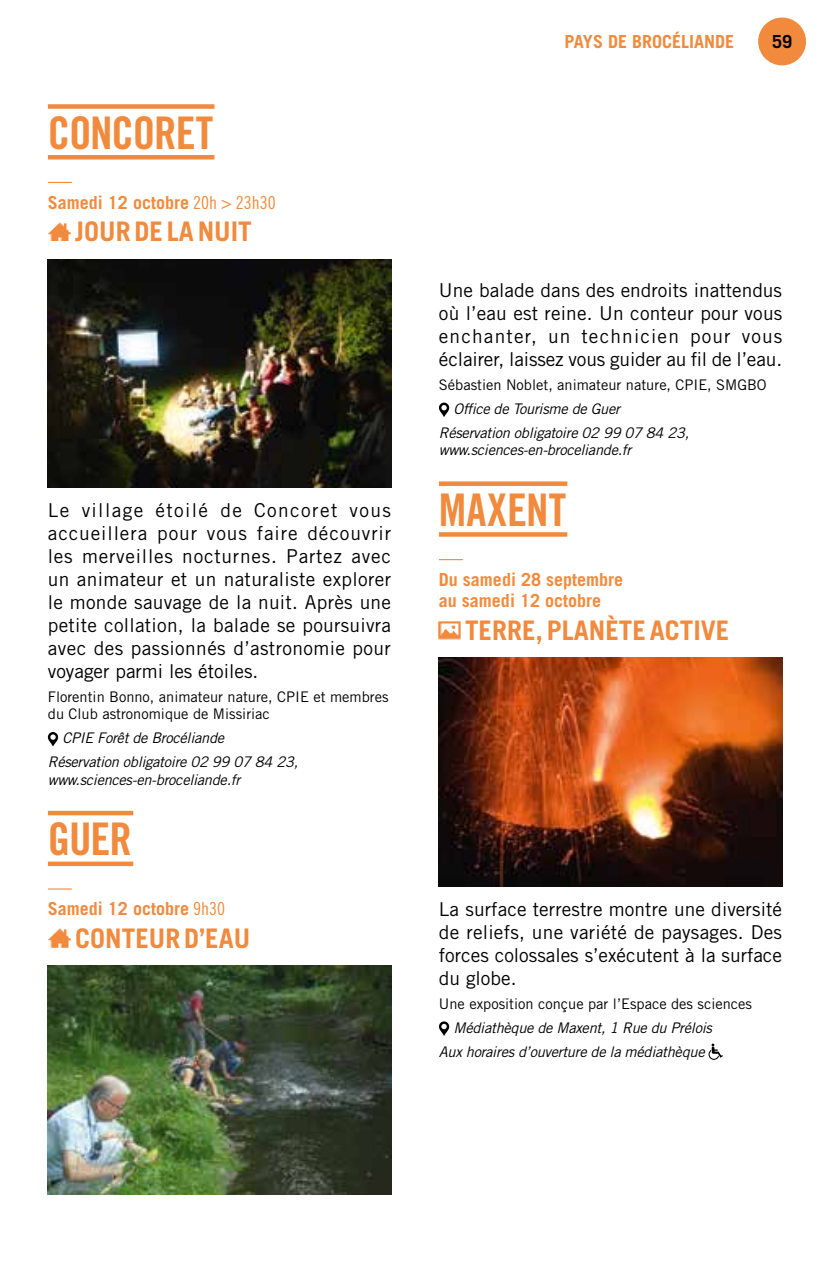
<style>
.page{position:relative;width:830px;height:1276px;background:#fff}
.page>*{position:absolute;margin:0;border:0;box-sizing:border-box;transform-origin:0 0}
.t1{font:45px "Trade Gothic LT Std Bd Cn 20";letter-spacing:-.02em;color:#f18a3d}
.t2{font:700 27px "Trade Gothic LT Std";color:#f18a3d}
.t3{font:19.12px/22.9px "Trade Gothic LT Std";color:#000;text-align:justify}
.t4{font:700 18px/21.6px "Trade Gothic LT Std";color:#f18a3d}
.t5{font:700 18px "Trade Gothic LT Std";color:#000}
.t6{font:italic 14.62px/23.8px "Trade Gothic LT Std";letter-spacing:-.02em;color:#000}
.t7{font:14.62px/17.6px "Trade Gothic LT Std";color:#000}
.s1{font-family:"Trade Gothic LT Std Cn 18";font-weight:400}
</style>
<div class="page">
<div style="left:757px;top:18px;width:48px;height:47px;background:#f18a3d;border-radius:50%"></div>
<div style="left:48px;top:104px;width:166px;height:5px;background:#f18a3d"></div>
<hr style="left:48px;top:155px;width:166px;height:4px;background:#f18a3d">
<svg style="left:48px;top:182px;width:24px;height:1px"></svg>
<hr style="left:48px;top:811px;width:85px;height:4px;background:#f18a3d">
<div style="left:48px;top:861px;width:85px;height:5px;background:#f18a3d"></div>
<svg style="left:48px;top:888px;width:24px;height:1px"></svg>
<img style="left:48px;top:222px;width:23px;height:19px">
<img style="left:48px;top:259px;width:343px;height:229px">
<svg style="left:48px;top:732px;width:11px;height:14px"></svg>
<img style="left:48px;top:928px;width:23px;height:19px">
<img style="left:48px;top:965px;width:343px;height:229px">
<div style="left:438px;top:481px;width:129px;height:5px;background:#f18a3d"></div>
<div style="left:438px;top:532px;width:129px;height:5px;background:#f18a3d"></div>
<svg style="left:439px;top:559px;width:23px;height:1px"></svg>
<svg style="left:439px;top:402px;width:10px;height:15px"></svg>
<img style="left:438px;top:621px;width:23px;height:19px">
<img style="left:438px;top:658px;width:343px;height:228px">
<svg style="left:439px;top:1021px;width:10px;height:14px"></svg>
<svg style="left:708px;top:1043px;width:14px;height:16px"></svg>
<h1 class="t1" style="left:48px;top:105px;width:167px">CONCORET</h1>
<p class="t4" style="left:48px;top:191px;width:229px">Samedi 12 octobre <span class="s1">20h &gt; 23h30</span></p>
<h2 class="t2" style="left:75px;top:215px;width:178px">JOUR DE LA NUIT</h2>
<p class="t3" style="left:48px;top:498px;width:344px">Le village étoilé de Concoret vous accueillera pour vous faire découvrir les merveilles nocturnes. Partez avec un animateur et un naturaliste explorer le monde sauvage de la nuit. Après une petite collation, la balade se poursuivra avec des passionnés d’astronomie pour voyager parmi les étoiles.</p>
<p class="t7" style="left:48px;top:687px;width:342px">Florentin Bonno, animateur nature, CPIE et membres du Club astronomique de Missiriac</p>
<p class="t6" style="left:48px;top:726px;width:252px;text-indent:15px">CPIE Forêt de Brocéliande<br>Réservation obligatoire 02 99 07 84 23,</p>
<p class="t6" style="left:48px;top:768px;width:194px">www.sciences-en-broceliande.fr</p>
<h1 class="t1" style="left:48px;top:812px;width:86px">GUER</h1>
<p class="t4" style="left:48px;top:897px;width:178px">Samedi 12 octobre <span class="s1">9h30</span></p>
<h2 class="t2" style="left:75px;top:921px;width:176px">CONTEUR D’EAU</h2>
<p class="t4" style="left:564px;top:30px;width:171px">PAYS DE BROCÉLIANDE</p>
<p class="t5" style="left:771px;top:30px;width:22px">59</p>
<p class="t3" style="left:438px;top:278px;width:345px">Une balade dans des endroits inattendus où l’eau est reine. Un conteur pour vous enchanter, un technicien pour vous éclairer, laissez vous guider au fil de l’eau.</p>
<p class="t7" style="left:438px;top:376px;width:329px">Sébastien Noblet, animateur nature, CPIE, SMGBO</p>
<p class="t6" style="left:438px;top:397px;width:252px;text-indent:15px">Office de Tourisme de Guer<br>Réservation obligatoire 02 99 07 84 23,</p>
<p class="t6" style="left:438px;top:438px;width:194px">www.sciences-en-broceliande.fr</p>
<h1 class="t1" style="left:438px;top:482px;width:129px">MAXENT</h1>
<p class="t4" style="left:438px;top:568px;width:186px">Du samedi 28 septembre au samedi 12 octobre</p>
<h2 class="t2" style="left:465px;top:613px;width:266px">TERRE, PLANÈTE ACTIVE</h2>
<p class="t3" style="left:438px;top:897px;width:344px">La surface terrestre montre une diversité de reliefs, une variété de paysages. Des forces colossales s’exécutent à la surface du globe.</p>
<p class="t7" style="left:438px;top:994px;width:314px">Une exposition conçue par l’Espace des sciences</p>
<p class="t6" style="left:438px;top:1015px;width:274px;text-indent:15px">Médiathèque de Maxent, 1 Rue du Prélois<br>Aux horaires d’ouverture de la médiathèque</p>
</div>
